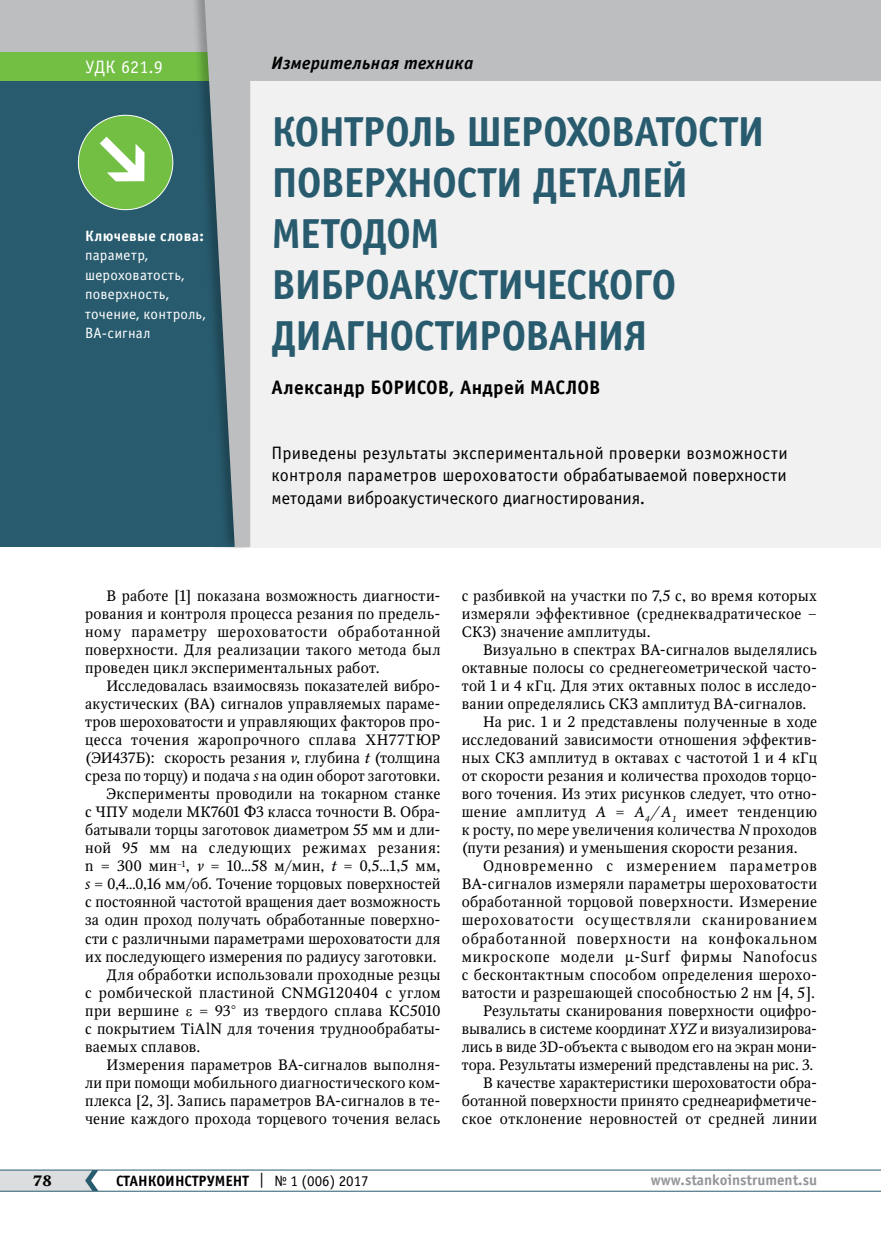
<style>
.page{position:relative;width:881px;height:1234px;background:#fff}
.page>*{position:absolute;margin:0;border:0;box-sizing:border-box;transform-origin:0 0}
.t1{font:700 42px/51px "Officina Sans C";letter-spacing:-.025em;color:#285b6e}
.t2{font:700 19.5px "Officina Sans C";letter-spacing:.01em;color:#000}
.t3{font:18px/22.5px "Officina Sans C";letter-spacing:-.005em;color:#000;text-align:justify}
.t4{font:italic 700 18px "Officina Sans C";letter-spacing:.015em;color:#000}
.t5{font:18px "Officina Sans C";letter-spacing:.01em;color:#fff}
.t6{font:15px/18px "Octava";letter-spacing:.02em;color:#000;text-align:justify}
.t7{font:15px "Octava";color:#000}
.t8{font:15px "Octava";letter-spacing:.045em;color:#000}
.t9{font:15px/19.5px "Officina Sans C";letter-spacing:.015em;color:#fff}
.t10{font:15px "Octava";letter-spacing:.065em;color:#000}
.t11{font:15px "Octava";letter-spacing:.05em;color:#000}
.t12{font:15px "Octava";letter-spacing:.055em;color:#000}
.t13{font:15px "Octava";letter-spacing:.06em;color:#000}
.t14{font:700 15px "Officina Sans C";color:#000}
.t15{font:700 15px "Officina Sans C";color:#939598}
.t16{font:700 15px "Officina Sans C";letter-spacing:.02em;color:#fff}
.t17{font:700 15px "Octava";color:#000}
.s1{font-style:italic}
.s2{font-weight:400}
</style>
<div class="page">
<hr style="left:0;top:1190px;width:880px;height:1px;background:#285b6e">
<hr style="left:0;top:1169px;width:880px;height:1px;background:#285b6e">
<svg style="left:0;top:1169px;width:98px;height:21px"></svg>
<div style="left:0;top:0;width:880px;height:81px;background:#bcbec0"></div>
<div style="left:214px;top:81px;width:666px;height:466px;background:#f1f1f2"></div>
<div style="left:0;top:74px;width:236px;height:473px;background:#285b6e"></div>
<svg style="left:77px;top:114px;width:97px;height:97px"></svg>
<div style="left:0;top:52px;width:222px;height:29px;background:#72bf44"></div>
<div style="left:190px;top:0;width:61px;height:551px;background:#000;opacity:.25"></div>
<svg style="left:204px;top:0;width:46px;height:547px"></svg>
<p class="t5" style="left:85px;top:57px;width:79px">УДК 621.9</p>
<p class="t4" style="left:271px;top:53px;width:203px">Измерительная техника</p>
<p class="t16" style="left:85px;top:227px;width:120px">Ключевые слова:</p>
<p class="t9" style="left:85px;top:246px;width:122px">параметр, шероховатость, поверхность, точение, контроль,<br>ВА-сигнал</p>
<h1 class="t1" style="left:271px;top:107px;width:494px">КОНТРОЛЬ ШЕРОХОВАТОСТИ<br>ПОВЕРХНОСТИ ДЕТАЛЕЙ<br>МЕТОДОМ<br>ВИБРОАКУСТИЧЕСКОГО<br>ДИАГНОСТИРОВАНИЯ</h1>
<h2 class="t2" style="left:271px;top:376px;width:330px">Александр БОРИСОВ, Андрей МАСЛОВ</h2>
<p class="t3" style="left:271px;top:442px;width:517px">Приведены результаты экспериментальной проверки возможности контроля параметров шероховатости обрабатываемой поверхности методами виброакустического диагностирования.</p>
<p class="t6" style="left:85px;top:587px;width:357px;text-indent:21px">В работе [1] показана возможность диагности&shy;рования и контроля процесса резания по предель&shy;ному параметру шероховатости обработанной поверхности. Для реализации такого метода был проведен цикл экспериментальных работ.</p>
<p class="t6" style="left:106px;top:677px;width:335px">Исследовалась взаимосвязь показателей вибро-</p>
<p class="t6" style="left:85px;top:695px;width:357px">акустических (ВА) сигналов управляемых параме-</p>
<p class="t6" style="left:85px;top:713px;width:357px">тров шероховатости и управляющих факторов про-</p>
<p class="t6" style="left:85px;top:731px;width:357px">цесса точения жаропрочного сплава ХН77ТЮР</p>
<p class="t6" style="left:85px;top:749px;width:357px">(ЭИ437Б): скорость резания <span class="s1">v</span>, глубина <span class="s1">t</span> (толщина</p>
<p class="t6" style="left:85px;top:767px;width:357px">среза по торцу) и подача <span class="s1">s</span> на один оборот заготовки.</p>
<p class="t6" style="left:106px;top:785px;width:335px">Эксперименты проводили на токарном станке</p>
<p class="t6" style="left:85px;top:803px;width:357px">с ЧПУ модели МК7601 Ф3 класса точности В. Обра-</p>
<p class="t6" style="left:85px;top:821px;width:357px">батывали торцы заготовок диаметром 55 мм и дли-</p>
<p class="t8" style="left:85px;top:838px;width:356px">ной 95 мм на следующих режимах резания:</p>
<p class="t6" style="left:85px;top:857px;width:357px">n = 300 мин<sup>–1</sup>, <span class="s1">v</span> = 10…58 м/мин, <span class="s1">t</span> = 0,5…1,5 мм,</p>
<p class="t7" style="left:85px;top:874px;width:356px"><span class="s1">s =</span> 0,4…0,16 мм/об. Точение торцовых поверхностей</p>
<p class="t6" style="left:85px;top:893px;width:356px">с постоянной частотой вращения дает возможность</p>
<p class="t6" style="left:85px;top:911px;width:357px">за один проход получать обработанные поверхно-</p>
<p class="t6" style="left:85px;top:929px;width:357px">сти с различными параметрами шероховатости для</p>
<p class="t6" style="left:85px;top:947px;width:353px">их последующего измерения по радиусу заготовки.</p>
<p class="t6" style="left:106px;top:965px;width:335px">Для обработки использовали проходные резцы</p>
<p class="t6" style="left:85px;top:983px;width:357px">с ромбической пластиной CNMG120404 с углом</p>
<p class="t6" style="left:85px;top:1001px;width:95px">при вершине</p>
<p class="t6" style="left:85px;top:1001px;width:357px;text-indent:114px">= 93° из твердого сплава КС5010 с покрытием TiAlN для точения труднообрабаты&shy;ваемых сплавов.</p>
<p class="t6" style="left:85px;top:1055px;width:357px;text-align:left;text-indent:21px">Измерения параметров ВА-сигналов выполня&shy;ли при помощи мобильного диагностического ком&shy;плекса [2, 3]. Запись параметров ВА-сигналов в те&shy;чение каждого прохода торцевого точения велась</p>
<p class="t6" style="left:461px;top:587px;width:357px">с разбивкой на участки по 7,5 с, во время которых измеряли эффективное (среднеквадратическое − СКЗ) значение амплитуды.</p>
<p class="t6" style="left:483px;top:641px;width:335px">Визуально в спектрах ВА-сигналов выделялись</p>
<p class="t6" style="left:461px;top:659px;width:357px">октавные полосы со среднегеометрической часто-</p>
<p class="t6" style="left:461px;top:677px;width:357px">той 1 и 4 кГц. Для этих октавных полос в исследо-</p>
<p class="t6" style="left:461px;top:695px;width:346px">вании определялись СКЗ амплитуд ВА-сигналов.</p>
<p class="t6" style="left:483px;top:713px;width:335px">На рис. 1 и 2 представлены полученные в ходе</p>
<p class="t6" style="left:461px;top:731px;width:357px">исследований зависимости отношения эффектив-</p>
<p class="t6" style="left:461px;top:749px;width:357px">ных СКЗ амплитуд в октавах с частотой 1 и 4 кГц</p>
<p class="t6" style="left:461px;top:767px;width:357px">от скорости резания и количества проходов торцо-</p>
<p class="t6" style="left:461px;top:785px;width:357px">вого точения. Из этих рисунков следует, что отно-</p>
<p class="t8" style="left:461px;top:802px;width:357px">шение амплитуд <span class="s1">А = А</span><sub>4</sub> <span class="s1">/А</span><sub>1</sub> имеет тенденцию</p>
<p class="t6" style="left:461px;top:821px;width:357px">к росту, по мере увеличения количества <span class="s1">N</span> проходов</p>
<p class="t6" style="left:461px;top:839px;width:337px">(пути резания) и уменьшения скорости резания.</p>
<p class="t13" style="left:483px;top:856px;width:335px">Одновременно с измерением параметров</p>
<p class="t6" style="left:461px;top:875px;width:356px">ВА-сигналов измеряли параметры шероховатости</p>
<p class="t6" style="left:461px;top:893px;width:356px">обработанной торцовой поверхности. Измерение</p>
<p class="t10" style="left:461px;top:910px;width:356px">шероховатости осуществляли сканированием</p>
<p class="t11" style="left:461px;top:928px;width:356px">обработанной поверхности на конфокальном</p>
<p class="t12" style="left:461px;top:946px;width:357px">микроскопе модели μ-Surf фирмы Nanofocus</p>
<p class="t6" style="left:461px;top:965px;width:357px">с бесконтактным способом определения шерохо-</p>
<p class="t6" style="left:461px;top:983px;width:354px">ватости и разрешающей способностью 2 нм [4, 5].</p>
<p class="t6" style="left:483px;top:1001px;width:335px">Результаты сканирования поверхности оцифро-</p>
<p class="t6" style="left:461px;top:1019px;width:357px">вывались в системе координат <span class="s1">XYZ</span> и визуализирова-</p>
<p class="t7" style="left:461px;top:1036px;width:357px">лись в виде 3D-объекта с выводом его на экран мони-</p>
<p class="t6" style="left:461px;top:1055px;width:353px">тора. Результаты измерений представлены на рис. 3.</p>
<p class="t6" style="left:483px;top:1073px;width:335px">В качестве характеристики шероховатости обра-</p>
<p class="t6" style="left:461px;top:1091px;width:357px">ботанной поверхности принято среднеарифметиче-</p>
<p class="t6" style="left:461px;top:1109px;width:357px">ское отклонение неровностей от средней линии</p>
<p class="t17" style="left:33px;top:1170px;width:20px">78</p>
<p class="t14" style="left:116px;top:1171px;width:254px">СТАНКОИНСТРУМЕНТ <span class="s2">| № 1 (006) 2017</span></p>
<p class="t15" style="left:650px;top:1171px;width:168px">www.stankoinstrument.su</p>
</div>
